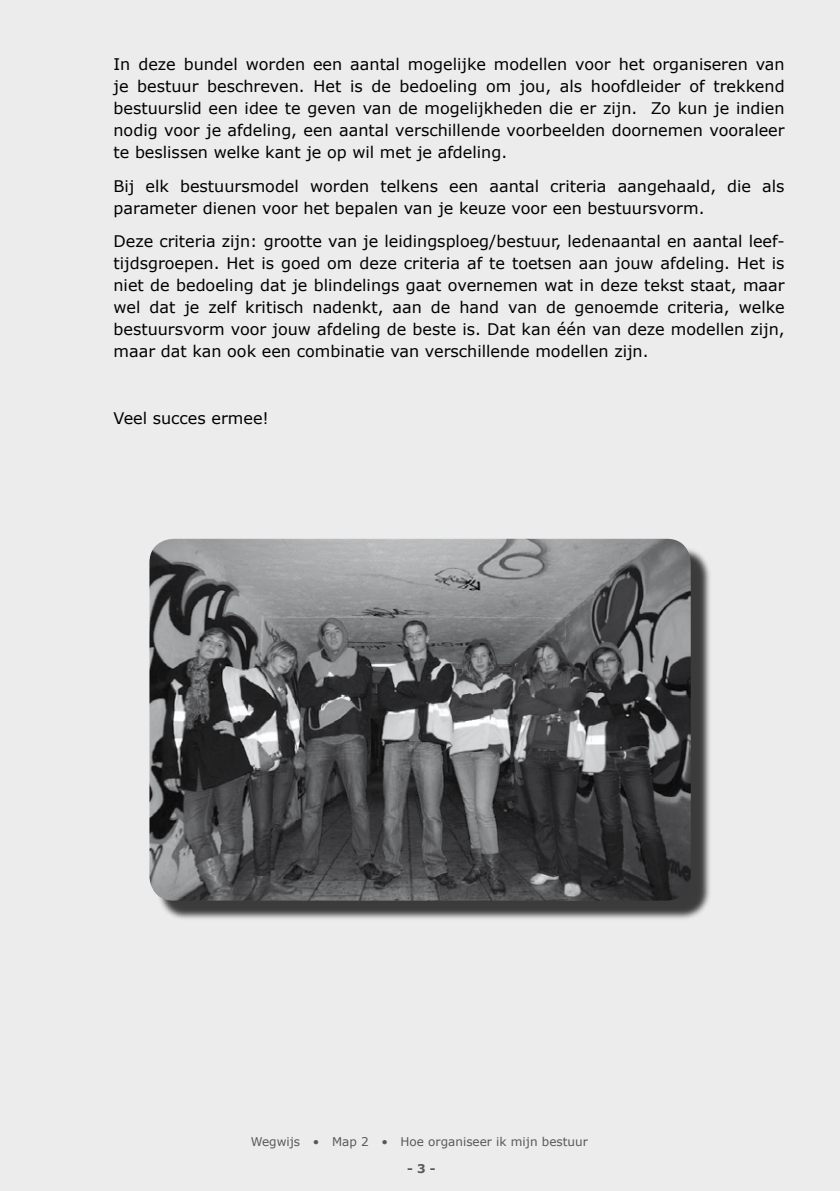
<style>
.page{position:relative;width:840px;height:1191px;background:#fff}
.page>*{position:absolute;margin:0;border:0;box-sizing:border-box;transform-origin:0 0}
.t1{font:16px/22px "Verdana";color:#000;text-align:justify}
.t2{font:12px "Verdana";color:#58585a}
.t3{font:700 12px "Verdana";color:#58585a}
</style>
<div class="page">
<div style="left:0;top:0;width:839px;height:1191px;background:#ececed"></div>
<div style="left:156px;top:545px;width:555px;height:376px;background:#000;opacity:.75"></div>
<img style="left:149px;top:539px;width:541px;height:361px;border-radius:24px">
<p class="t1" style="left:113px;top:53px;width:672px">In deze bundel worden een aantal mogelijke modellen voor het organiseren van je bestuur beschreven. Het is de bedoeling om jou, als hoofdleider of trekkend bestuurslid een idee te geven van de mogelijkheden die er zijn. Zo kun je indien nodig voor je afdeling, een aantal verschillende voorbeelden doornemen vooraleer te beslissen welke kant je op wil met je afdeling.</p>
<p class="t1" style="left:113px;top:174px;width:672px">Bij elk bestuursmodel worden telkens een aantal criteria aangehaald, die als parameter dienen voor het bepalen van je keuze voor een bestuursvorm.</p>
<p class="t1" style="left:113px;top:230px;width:672px">Deze criteria zijn: grootte van je leidingsploeg/bestuur, ledenaantal en aantal leef&shy;tijdsgroepen. Het is goed om deze criteria af te toetsen aan jouw afdeling. Het is niet de bedoeling dat je blindelings gaat overnemen wat in deze tekst staat, maar wel dat je zelf kritisch nadenkt, aan de hand van de genoemde criteria, welke bestuursvorm voor jouw afdeling de beste is. Dat kan één van deze modellen zijn, maar dat kan ook een combinatie van verschillende modellen zijn.</p>
<p class="t1" style="left:113px;top:406px;width:157px">Veel succes ermee!</p>
<p class="t2" style="left:251px;top:1133px;width:338px">Wegwijs • Map 2 • Hoe organiseer ik mijn bestuur</p>
<p class="t3" style="left:407px;top:1161px;width:30px">- -</p>
</div>
